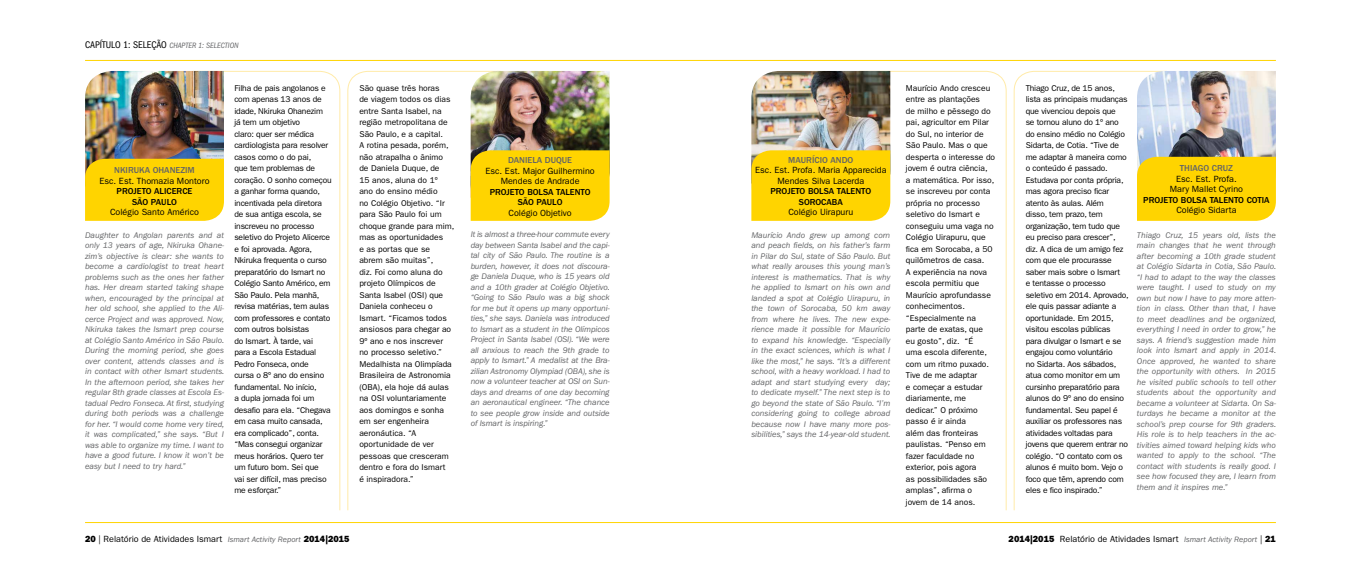
<style>
.page{position:relative;width:1361px;height:567px;background:#fff}
.page>*{position:absolute;margin:0;border:0;box-sizing:border-box;transform-origin:0 0}
.t1{font:9px/10.5px "ITC Franklin Gothic Std";color:#000;text-align:center}
.t2{font:500 9px/10.5px "ITC Franklin Gothic Std";color:#000;text-align:center}
.t3{font:500 9px "ITC Franklin Gothic Std";color:#636466}
.t4{font:italic 8.5px/10.5px "ITC Franklin Gothic Std";color:#636466;text-align:justify}
.t5{font:8.5px/11.5px "ITC Franklin Gothic Std";letter-spacing:-.02em;color:#000}
.t6{font:8.5px/11.5px "ITC Franklin Gothic Std";color:#000}
.t7{font:italic condensed 8px "ITC Franklin Gothic Std";color:#636466}
.s1{font-style:normal;font-size:10px;color:#000}
.s2{font-family:"ITC Franklin Gothic Std Hvy"}
.s3{font-style:italic;font-size:8px;color:#636466}
</style>
<div class="page">
<hr style="left:85px;top:60px;width:1191px;height:1px;background:#ffd400">
<hr style="left:85px;top:522px;width:1191px;height:1px;background:#ffd400">
<svg style="left:859px;top:70px;width:148px;height:441px"></svg>
<svg style="left:193px;top:70px;width:148px;height:441px"></svg>
<svg style="left:1013px;top:70px;width:154px;height:441px"></svg>
<svg style="left:347px;top:70px;width:153px;height:441px"></svg>
<img style="left:751px;top:71px;width:139px;height:79px">
<img style="left:85px;top:71px;width:139px;height:88px">
<div style="left:751px;top:150px;width:139px;height:71px;background:#ffd400"></div>
<div style="left:85px;top:159px;width:139px;height:62px;background:#ffd400"></div>
<img style="left:1137px;top:71px;width:139px;height:86px">
<div style="left:1137px;top:157px;width:139px;height:64px;background:#ffd400"></div>
<img style="left:471px;top:71px;width:138px;height:79px">
<div style="left:471px;top:150px;width:138px;height:71px;background:#ffd400"></div>
<p class="t7" style="left:85px;top:41px;width:155px"><span class="s1">CAPÍTULO 1: SELEÇÃO</span> CHAPTER 1: SELECTION</p>
<p class="t6" style="left:906px;top:82px;width:91px">Maurício Ando cresceu entre as plantações<br>de milho e pêssego do pai, agricultor em Pilar do Sul, no interior de<br>São Paulo. Mas o que desperta o interesse do jovem é outra ciência,<br>a matemática. Por isso, se inscreveu por conta própria no processo seletivo do Ismart e conseguiu uma vaga no<br>Colégio Uirapuru, que fica em Sorocaba, a 50 quilômetros de casa.<br>A experiência na nova escola permitiu que<br>Maurício aprofundasse conhecimentos. “Especialmente na parte de exatas, que<br>eu gosto”, diz. “É<br>uma escola diferente, com um ritmo puxado.<br>Tive de me adaptar<br>e começar a estudar diariamente, me dedicar.” O próximo passo é ir ainda<br>além das fronteiras paulistas. “Penso em fazer faculdade no exterior, pois agora<br>as possibilidades são amplas”, afirma o jovem de 14 anos.</p>
<p class="t6" style="left:359px;top:82px;width:97px">São quase três horas<br>de viagem todos os dias entre Santa Isabel, na região metropolitana de<br>São Paulo, e a capital.<br>A rotina pesada, porém, não atrapalha o ânimo de Daniela Duque, de<br>15 anos, aluna do 1º<br>ano do ensino médio<br>no Colégio Objetivo. “Ir para São Paulo foi um choque grande para mim, mas as oportunidades<br>e as portas que se abrem são muitas”,<br>diz. Foi como aluna do projeto Olímpicos de<br>Santa Isabel (OSI) que<br>Daniela conheceu o<br>Ismart. “Ficamos todos ansiosos para chegar ao<br>9º ano e nos inscrever no processo seletivo.”<br>Medalhista na Olimpíada<br>Brasileira de Astronomia (OBA), ela hoje dá aulas na OSI voluntariamente aos domingos e sonha em ser engenheira aeronáutica. “A oportunidade de ver pessoas que cresceram dentro e fora do Ismart<br>é inspiradora.”</p>
<p class="t5" style="left:234px;top:82px;width:99px">Filha de pais angolanos e com apenas 13 anos de idade, Nkiruka Ohanezim<br>já tem um objetivo<br>claro: quer ser médica cardiologista para resolver casos como o do pai,<br>que tem problemas de coração. O sonho começou a ganhar forma quando, incentivada pela diretora de sua antiga escola, se inscreveu no processo seletivo do Projeto Alicerce e foi aprovada. Agora,<br>Nkiruka frequenta o curso preparatório do Ismart no<br>Colégio Santo Américo, em<br>São Paulo. Pela manhã, revisa matérias, tem aulas com professores e contato com outros bolsistas<br>do Ismart. À tarde, vai<br>para a Escola Estadual<br>Pedro Fonseca, onde<br>cursa o 8º ano do ensino fundamental. No início,<br>a dupla jornada foi um desafio para ela. “Chegava em casa muito cansada, era complicado”, conta. “Mas consegui organizar meus horários. Quero ter um futuro bom. Sei que<br>vai ser difícil, mas preciso me esforçar.”</p>
<p class="t5" style="left:1025px;top:82px;width:105px">Thiago Cruz, de 15 anos, lista as principais mudanças que vivenciou depois que<br>se tornou aluno do 1º ano do ensino médio no Colégio<br>Sidarta, de Cotia. “Tive de me adaptar à maneira como o conteúdo é passado.<br>Estudava por conta própria, mas agora preciso ficar atento às aulas. Além<br>disso, tem prazo, tem organização, tem tudo que eu preciso para crescer”, diz. A dica de um amigo fez com que ele procurasse saber mais sobre o Ismart<br>e tentasse o processo seletivo em 2014. Aprovado, ele quis passar adiante a oportunidade. Em 2015, visitou escolas públicas para divulgar o Ismart e se engajou como voluntário<br>no Sidarta. Aos sábados, atua como monitor em um cursinho preparatório para alunos do 9º ano do ensino fundamental. Seu papel é auxiliar os professores nas atividades voltadas para jovens que querem entrar no colégio. “O contato com os alunos é muito bom. Vejo o foco que têm, aprendo com eles e fico inspirado.”</p>
<p class="t3" style="left:788px;top:155px;width:67px">MAURÍCIO ANDO</p>
<p class="t1" style="left:755px;top:165px;width:133px">Esc. Est. Profa. Maria Apparecida<br>Mendes Silva Lacerda</p>
<p class="t2" style="left:770px;top:186px;width:102px">PROJETO BOLSA TALENTO<br>SOROCABA</p>
<p class="t1" style="left:788px;top:207px;width:66px">Colégio Uirapuru</p>
<p class="t3" style="left:508px;top:155px;width:65px">DANIELA DUQUE</p>
<p class="t1" style="left:485px;top:166px;width:111px">Esc. Est. Major Guilhermino<br>Mendes de Andrade</p>
<p class="t2" style="left:490px;top:187px;width:102px">PROJETO BOLSA TALENTO<br>SÃO PAULO</p>
<p class="t1" style="left:508px;top:208px;width:65px">Colégio Objetivo</p>
<p class="t3" style="left:1180px;top:163px;width:55px">THIAGO CRUZ</p>
<p class="t1" style="left:1170px;top:174px;width:75px">Esc. Est. Profa.<br>Mary Mallet Cyrino</p>
<p class="t2" style="left:1143px;top:195px;width:128px">PROJETO BOLSA TALENTO COTIA</p>
<p class="t1" style="left:1176px;top:205px;width:62px">Colégio Sidarta</p>
<p class="t3" style="left:114px;top:165px;width:82px">NKIRUKA OHANEZIM</p>
<p class="t1" style="left:100px;top:176px;width:111px">Esc. Est. Thomazia Montoro</p>
<p class="t2" style="left:117px;top:186px;width:77px">PROJETO ALICERCE<br>SÃO PAULO</p>
<p class="t1" style="left:110px;top:207px;width:90px">Colégio Santo Américo</p>
<p class="t4" style="left:751px;top:230px;width:141px">Maurício Ando grew up among corn and peach fields, on his father’s farm in Pilar do Sul, state of São Paulo. But what really arouses this young man’s interest is mathematics. That is why he applied to Ismart on his own and landed a spot at Colégio Uirapuru, in the town of Sorocaba, 50 km away from where he lives. The new expe&shy;rience made it possible for Maurício to expand his knowledge. “Especially in the exact sciences, which is what I like the most,” he says. “It’s a different school, with a heavy workload. I had to adapt and start studying every day; to dedicate myself.” The next step is to go beyond the state of São Paulo. “I’m considering going to college abroad because now I have many more pos&shy;sibilities,” says the 14-year-old student.</p>
<p class="t4" style="left:85px;top:230px;width:141px">Daughter to Angolan parents and at only 13 years of age, Nkiruka Ohane&shy;zim’s objective is clear: she wants to become a cardiologist to treat heart problems such as the ones her father has. Her dream started taking shape when, encouraged by the principal at her old school, she applied to the Ali&shy;cerce Project and was approved. Now, Nkiruka takes the Ismart prep course at Colégio Santo Américo in São Paulo.<br>During the morning period, she goes over content, attends classes and is in contact with other Ismart students.<br>In the afternoon period, she takes her regular 8th grade classes at Escola Es&shy;tadual Pedro Fonseca. At first, studying during both periods was a challenge for her. “I would come home very tired, it was complicated,” she says. “But I was able to organize my time. I want to have a good future. I know it won’t be easy but I need to try hard.”</p>
<p class="t4" style="left:1137px;top:230px;width:141px">Thiago Cruz, 15 years old, lists the main changes that he went through after becoming a 10th grade student at Colégio Sidarta in Cotia, São Paulo. “I had to adapt to the way the classes were taught. I used to study on my own but now I have to pay more atten&shy;tion in class. Other than that, I have to meet deadlines and be organized, everything I need in order to grow,” he says. A friend’s suggestion made him look into Ismart and apply in 2014.<br>Once approved, he wanted to share the opportunity with others. In 2015 he visited public schools to tell other students about the opportunity and became a volunteer at Sidarta. On Sa&shy;turdays he became a monitor at the school’s prep course for 9th graders.<br>His role is to help teachers in the ac&shy;tivities aimed toward helping kids who wanted to apply to the school. “The contact with students is really good. I see how focused they are, I learn from them and it inspires me.”</p>
<p class="t4" style="left:471px;top:230px;width:141px">It is almost a three-hour commute every day between Santa Isabel and the capi&shy;tal city of São Paulo. The routine is a burden, however, it does not discoura&shy;ge Daniela Duque, who is 15 years old and a 10th grader at Colégio Objetivo. “Going to São Paulo was a big shock for me but it opens up many opportuni&shy;ties,” she says. Daniela was introduced to Ismart as a student in the Olímpicos Project in Santa Isabel (OSI). “We were all anxious to reach the 9th grade to apply to Ismart.” A medalist at the Bra&shy;zilian Astronomy Olympiad (OBA), she is now a volunteer teacher at OSI on Sun&shy;days and dreams of one day becoming an aeronautical engineer. “The chance to see people grow inside and outside of Ismart is inspiring.”</p>
<p class="t1" style="left:85px;top:533px;width:266px"><span class="s2">20</span> | Relatório de Atividades Ismart <span class="s3">Ismart Activity Report</span> <span class="s2">2014|2015</span></p>
<p class="t1" style="left:1008px;top:533px;width:269px"><span class="s2">2014|2015</span> Relatório de Atividades Ismart <span class="s3">Ismart Activity Report</span> | <span class="s2">21</span></p>
</div>
